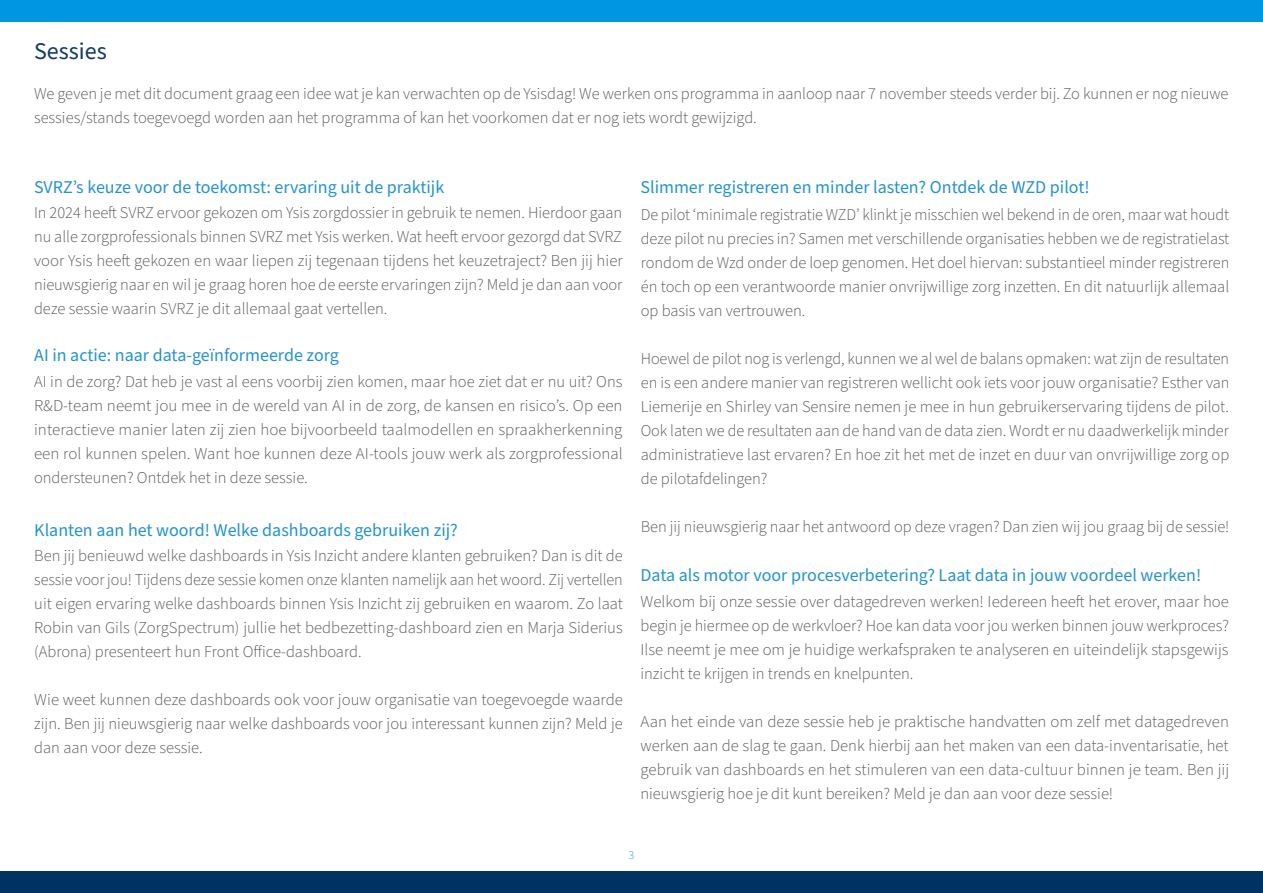
<style>
.page{position:relative;width:1263px;height:893px;background:#fff}
.page>*{position:absolute;margin:0;border:0;box-sizing:border-box;transform-origin:0 0}
.t1{font:24px "Source Sans Pro";color:#143a64}
.t2{font:18px "Source Sans Pro";color:#2393d1}
.t3{font:300 16.5px/24px "Source Sans Pro";color:#515455;text-align:justify}
.t4{font:300 12px "Source Sans Pro";color:#2393d1}
</style>
<div class="page">
<div style="left:0;top:0;width:1263px;height:21px;background:#0096e1"></div>
<div style="left:0;top:872px;width:1263px;height:21px;background:#003264"></div>
<p class="t1" style="left:34px;top:35px;width:74px">Sessies</p>
<p class="t3" style="left:34px;top:82px;width:1196px">We geven je met dit document graag een idee wat je kan verwachten op de Ysisdag! We werken ons programma in aanloop naar 7 november steeds verder bij. Zo kunnen er nog nieuwe sessies/stands toegevoegd worden aan het programma of kan het voorkomen dat er nog iets wordt gewijzigd.</p>
<p class="t2" style="left:34px;top:175px;width:412px">SVRZ’s keuze voor de toekomst: ervaring uit de praktijk</p>
<p class="t3" style="left:34px;top:201px;width:590px">In 2024 heeft SVRZ ervoor gekozen om Ysis zorgdossier in gebruik te nemen. Hierdoor gaan nu alle zorgprofessionals binnen SVRZ met Ysis werken. Wat heeft ervoor gezorgd dat SVRZ voor Ysis heeft gekozen en waar liepen zij tegenaan tijdens het keuzetraject? Ben jij hier nieuwsgierig naar en wil je graag horen hoe de eerste ervaringen zijn? Meld je dan aan voor deze sessie waarin SVRZ je dit allemaal gaat vertellen.</p>
<p class="t2" style="left:34px;top:343px;width:306px">AI in actie: naar data-geïnformeerde zorg</p>
<p class="t3" style="left:34px;top:370px;width:590px">AI in de zorg? Dat heb je vast al eens voorbij zien komen, maar hoe ziet dat er nu uit? Ons R&amp;D-team neemt jou mee in de wereld van AI in de zorg, de kansen en risico’s. Op een interactieve manier laten zij zien hoe bijvoorbeeld taalmodellen en spraakherkenning een rol kunnen spelen. Want hoe kunnen deze AI-tools jouw werk als zorgprofessional ondersteunen? Ontdek het in deze sessie.</p>
<p class="t2" style="left:34px;top:518px;width:425px">Klanten aan het woord! Welke dashboards gebruiken zij?</p>
<p class="t3" style="left:34px;top:544px;width:590px">Ben jij benieuwd welke dashboards in Ysis Inzicht andere klanten gebruiken? Dan is dit de sessie voor jou! Tijdens deze sessie komen onze klanten namelijk aan het woord. Zij vertellen uit eigen ervaring welke dashboards binnen Ysis Inzicht zij gebruiken en waarom. Zo laat Robin van Gils (ZorgSpectrum) jullie het bedbezetting-dashboard zien en Marja Siderius (Abrona) presenteert hun Front Office-dashboard.</p>
<p class="t3" style="left:34px;top:688px;width:590px">Wie weet kunnen deze dashboards ook voor jouw organisatie van toegevoegde waarde zijn. Ben jij nieuwsgierig naar welke dashboards voor jou interessant kunnen zijn? Meld je dan aan voor deze sessie.</p>
<p class="t2" style="left:640px;top:175px;width:451px">Slimmer registreren en minder lasten? Ontdek de WZD pilot!</p>
<p class="t3" style="left:641px;top:203px;width:590px">De pilot ‘minimale registratie WZD’ klinkt je misschien wel bekend in de oren, maar wat houdt deze pilot nu precies in? Samen met verschillende organisaties hebben we de registratielast rondom de Wzd onder de loep genomen. Het doel hiervan: substantieel minder registreren én toch op een verantwoorde manier onvrijwillige zorg inzetten. En dit natuurlijk allemaal op basis van vertrouwen.</p>
<p class="t3" style="left:641px;top:347px;width:590px">Hoewel de pilot nog is verlengd, kunnen we al wel de balans opmaken: wat zijn de resultaten en is een andere manier van registreren wellicht ook iets voor jouw organisatie? Esther van Liemerije en Shirley van Sensire nemen je mee in hun gebruikerservaring tijdens de pilot.<br>Ook laten we de resultaten aan de hand van de data zien. Wordt er nu daadwerkelijk minder administratieve last ervaren? En hoe zit het met de inzet en duur van onvrijwillige zorg op de pilotafdelingen?</p>
<p class="t3" style="left:641px;top:515px;width:590px">Ben jij nieuwsgierig naar het antwoord op deze vragen? Dan zien wij jou graag bij de sessie!</p>
<p class="t2" style="left:640px;top:563px;width:562px">Data als motor voor procesverbetering? Laat data in jouw voordeel werken!</p>
<p class="t3" style="left:640px;top:590px;width:590px">Welkom bij onze sessie over datagedreven werken! Iedereen heeft het erover, maar hoe begin je hiermee op de werkvloer? Hoe kan data voor jou werken binnen jouw werkproces?<br>Ilse neemt je mee om je huidige werkafspraken te analyseren en uiteindelijk stapsgewijs inzicht te krijgen in trends en knelpunten.</p>
<p class="t3" style="left:640px;top:710px;width:590px">Aan het einde van deze sessie heb je praktische handvatten om zelf met datagedreven werken aan de slag te gaan. Denk hierbij aan het maken van een data-inventarisatie, het gebruik van dashboards en het stimuleren van een data-cultuur binnen je team. Ben jij nieuwsgierig hoe je dit kunt bereiken? Meld je dan aan voor deze sessie!</p>
<p class="t4" style="left:629px;top:846px;width:7px">3</p>
</div>
